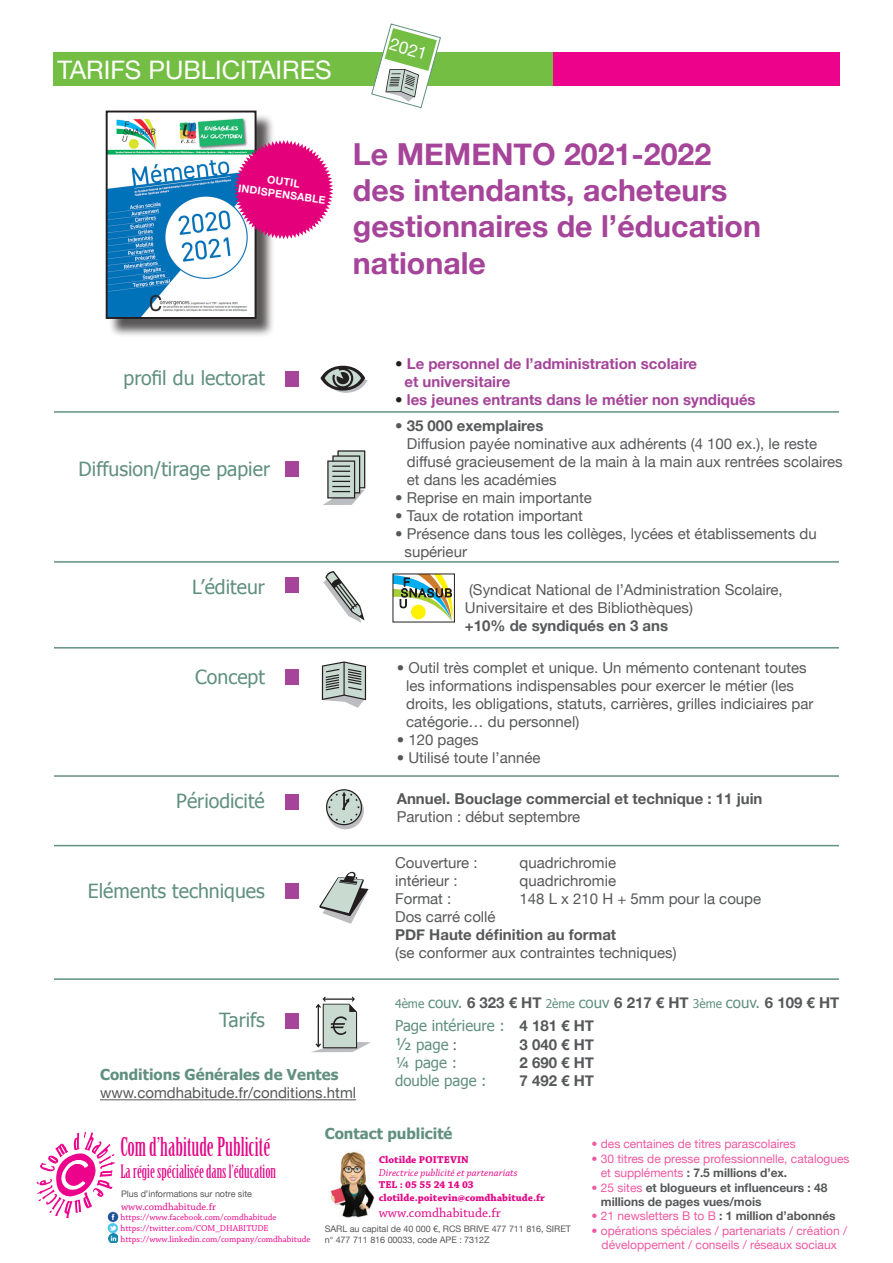
<style>
.page{position:relative;width:893px;height:1263px;background:#fff}
.page>*{position:absolute;margin:0;border:0;box-sizing:border-box;transform-origin:0 0}
.t1{font:700 30.3px/36.5px "Helvetica Neue";color:#a54499}
.t2{font:25.5px "Birch Std";color:#e20787}
.t3{font:25.5px "Helvetica Neue";color:#fff}
.t4{font:19.5px "Tahoma";color:#619080}
.t5{font:18px "Birch Std";color:#e20787}
.t6{font:17.25px "Helvetica Neue";color:#fff}
.t7{font:15px/18px "Helvetica Neue";color:#57585a}
.t8{font:700 15px "Helvetica Neue";color:#57585a}
.t9{font:700 15px/18px "Helvetica Neue";color:#a54499}
.t10{font:15px/19.8px "Tahoma";color:#619080}
.t11{font:700 15px "Tahoma";color:#619080}
.t12{font:13.5px "Chaparral Pro";color:#e20787}
.t13{font:12px/14.4px "Helvetica Neue";color:#ef59a1}
.t14{font:700 12px/14.4px "Helvetica Neue";letter-spacing:-.005em;color:#57585a}
.t15{font:700 10.65px "Helvetica Neue";color:#fff}
.t16{font:italic 10.5px/12.6px "Chaparral Pro";color:#e20787}
.t17{font:700 10.5px/12.6px "Chaparral Pro";color:#e20787}
.t18{font:10.5px "Chaparral Pro";color:#e20787}
.t19{font:9px/10.8px "Helvetica Neue";letter-spacing:-.005em;color:#57585a}
.t20{font:9px "Chaparral Pro";color:#ed028c}
.t21{font:9px "Chaparral Pro";color:#e20787}
.s1{color:#231f20}
.s2{font-weight:700}
.s3{font-family:"Tahoma";font-weight:400;font-size:12px;color:#619080}
.s4{font-family:"Tahoma";font-weight:400;color:#619080}
.s5{font-family:"Helvetica Neue";font-weight:700;color:#57585a}
.s6{font-size:16.5px}
.s7{font-family:"Helvetica Neue";color:#57585a}
.s8{font-weight:700;font-style:normal}
.s9{font-weight:700;color:#57585a}
.s10{font-weight:400;color:#ef59a1}
</style>
<div class="page">
<div style="left:286px;top:577px;width:13px;height:16px;background:#a54499"></div>
<div style="left:286px;top:371px;width:13px;height:15px;background:#a54499"></div>
<div style="left:286px;top:669px;width:13px;height:16px;background:#a54499"></div>
<div style="left:286px;top:794px;width:13px;height:16px;background:#a54499"></div>
<div style="left:286px;top:883px;width:13px;height:16px;background:#a54499"></div>
<div style="left:286px;top:461px;width:13px;height:16px;background:#a54499"></div>
<hr style="left:54px;top:411px;width:785px;height:2px;background:#619080">
<hr style="left:54px;top:647px;width:785px;height:1px;background:#619080">
<hr style="left:54px;top:775px;width:785px;height:2px;background:#619080">
<hr style="left:54px;top:845px;width:785px;height:1px;background:#619080">
<svg style="left:323px;top:571px;width:42px;height:52px"></svg>
<svg style="left:320px;top:366px;width:47px;height:27px"></svg>
<svg style="left:322px;top:661px;width:44px;height:47px"></svg>
<svg style="left:319px;top:872px;width:50px;height:52px"></svg>
<svg style="left:323px;top:450px;width:42px;height:55px"></svg>
<svg style="left:395px;top:576px;width:58px;height:44px"></svg>
<hr style="left:54px;top:561px;width:785px;height:2px;background:#619080">
<svg style="left:312px;top:996px;width:59px;height:56px"></svg>
<div style="left:286px;top:1013px;width:13px;height:16px;background:#a54499"></div>
<hr style="left:54px;top:978px;width:785px;height:2px;background:#619080">
<div style="left:327px;top:792px;width:37px;height:37px;background:#bcbdc0;border-radius:50%"></div>
<svg style="left:326px;top:789px;width:36px;height:36px"></svg>
<hr style="left:100px;top:1099px;width:256px;height:1px;background:#57585a">
<div style="left:108px;top:113px;width:167px;height:224px;background:#231f20;opacity:.75"></div>
<img style="left:109px;top:114px;width:144px;height:202px">
<div style="left:106px;top:111px;width:150px;height:208px;border:2px solid #231f20"></div>
<div style="left:53px;top:52px;width:680px;height:34px;background:#74bf43"></div>
<div style="left:554px;top:52px;width:286px;height:34px;background:#ed028c"></div>
<svg style="left:234px;top:140px;width:99px;height:99px"></svg>
<svg style="left:371px;top:23px;width:70px;height:85px"></svg>
<svg style="left:36px;top:1132px;width:79px;height:86px"></svg>
<img style="left:108px;top:1211px;width:11px;height:22px">
<svg style="left:109px;top:1233px;width:9px;height:10px"></svg>
<img style="left:330px;top:1151px;width:45px;height:67px">
<p class="t3" style="left:57px;top:55px;width:276px">TARIFS PUBLICITAIRES</p>
<p class="t6" style="left:393px;top:34px;width:40px;rotate:16deg">2021</p>
<p class="t15" style="left:268px;top:173px;width:34px;rotate:8deg">OUTIL</p>
<p class="t15" style="left:239px;top:181px;width:89px;rotate:8deg">INDISPENSABLE</p>
<p class="t1" style="left:353px;top:135px;width:360px">Le MEMENTO 2021-2022</p>
<p class="t1" style="left:353px;top:171px;width:410px">des intendants, acheteurs gestionnaires de l’éducation nationale</p>
<p class="t4" style="left:124px;top:365px;width:143px">profil du lectorat</p>
<p class="t9" style="left:404px;top:354px;width:294px;text-indent:-9px"><span class="s1">•</span> Le personnel de l’administration scolaire et universitaire</p>
<p class="t9" style="left:395px;top:390px;width:362px"><span class="s1">•</span> les jeunes entrants dans le métier non syndiqués</p>
<p class="t4" style="left:79px;top:456px;width:193px">Diffusion/tirage papier</p>
<p class="t4" style="left:192px;top:574px;width:74px">L’éditeur</p>
<p class="t4" style="left:195px;top:665px;width:71px">Concept</p>
<p class="t4" style="left:176px;top:789px;width:90px">Périodicité</p>
<p class="t4" style="left:88px;top:878px;width:179px">Eléments techniques</p>
<p class="t4" style="left:219px;top:1007px;width:47px">Tarifs</p>
<p class="t11" style="left:100px;top:1064px;width:240px">Conditions Générales de Ventes</p>
<p class="t7" style="left:100px;top:1084px;width:258px">www.comdhabitude.fr/conditions.html</p>
<p class="t7" style="left:407px;top:416px;width:437px;text-indent:-12px"><span class="s2">• 35 000 exemplaires<br></span>Diffusion payée nominative aux adhérents (4 100 ex.), le reste diffusé gracieusement de la main à la main aux rentrées scolaires et dans les académies</p>
<p class="t7" style="left:395px;top:488px;width:198px">• Reprise en main importante</p>
<p class="t7" style="left:395px;top:506px;width:189px">• Taux de rotation important</p>
<p class="t7" style="left:404px;top:524px;width:414px;text-indent:-9px">• Présence dans tous les collèges, lycées et établissements du supérieur</p>
<p class="t7" style="left:465px;top:581px;width:319px">(Syndicat National de l’Administration Scolaire,<br>Universitaire et des Bibliothèques)</p>
<p class="t8" style="left:465px;top:616px;width:205px">+10% de syndiqués en 3 ans</p>
<p class="t7" style="left:406px;top:658px;width:409px;text-indent:-9px">• Outil très complet et unique. Un mémento contenant toutes les informations indispensables pour exercer le métier (les droits, les obligations, statuts, carrières, grilles indiciaires par catégorie… du personnel)</p>
<p class="t7" style="left:397px;top:730px;width:83px">• 120 pages</p>
<p class="t7" style="left:397px;top:748px;width:145px">• Utilisé toute l’année</p>
<p class="t8" style="left:397px;top:790px;width:367px">Annuel. Bouclage commercial et technique : 11 juin</p>
<p class="t7" style="left:397px;top:808px;width:185px">Parution : début septembre</p>
<p class="t7" style="left:395px;top:853px;width:84px">Couverture :</p>
<p class="t7" style="left:520px;top:853px;width:98px">quadrichromie</p>
<p class="t7" style="left:395px;top:871px;width:64px">intérieur :</p>
<p class="t7" style="left:520px;top:871px;width:98px">quadrichromie</p>
<p class="t7" style="left:395px;top:889px;width:58px">Format :</p>
<p class="t7" style="left:520px;top:889px;width:243px">148 L x 210 H + 5mm pour la coupe</p>
<p class="t7" style="left:395px;top:907px;width:102px">Dos carré collé</p>
<p class="t7" style="left:395px;top:925px;width:283px"><span class="s2">PDF Haute définition au format<br></span>(se conformer aux contraintes techniques)</p>
<p class="t8" style="left:395px;top:994px;width:446px"><span class="s3">4ème</span> <span class="s4">couv.</span> 6 323 € HT <span class="s3">2ème</span> <span class="s4">couv</span> 6 217 € HT <span class="s3">3ème</span> <span class="s4">couv.</span> 6 109 € HT</p>
<p class="t10" style="left:395px;top:1015px;width:200px">Page intérieure : <span class="s5">4 181 € HT </span><span class="s6">½</span> page <span class="s7">:</span></p>
<p class="t8" style="left:520px;top:1036px;width:76px">3 040 € HT</p>
<p class="t10" style="left:395px;top:1052px;width:64px">¼ page :</p>
<p class="t8" style="left:520px;top:1054px;width:76px">2 690 € HT</p>
<p class="t10" style="left:395px;top:1070px;width:93px">double page :</p>
<p class="t8" style="left:520px;top:1072px;width:76px">7 492 € HT</p>
<p class="t2" style="left:120px;top:1132px;width:151px">Com d’habitude Publicité</p>
<p class="t5" style="left:120px;top:1161px;width:157px">La régie spécialisée dans l’éducation</p>
<p class="t19" style="left:121px;top:1188px;width:132px">Plus d’informations sur notre site</p>
<p class="t18" style="left:121px;top:1200px;width:97px">www.comdhabitude.fr</p>
<p class="t21" style="left:121px;top:1212px;width:157px">https://www.facebook.com/comdhabitude</p>
<p class="t20" style="left:121px;top:1223px;width:150px">https://twitter.com/COM_DHABITUDE</p>
<p class="t20" style="left:121px;top:1234px;width:192px">https://www.linkedin.com/company/comdhabitude</p>
<p class="t11" style="left:325px;top:1123px;width:129px">Contact publicité</p>
<p class="t16" style="left:379px;top:1154px;width:140px"><span class="s8">Clotilde POITEVIN<br></span>Directrice publicité et partenariats</p>
<p class="t17" style="left:379px;top:1179px;width:168px">TEL : 05 55 24 14 03 clotilde.poitevin@comdhabitude.fr</p>
<p class="t12" style="left:379px;top:1205px;width:124px">www.comdhabitude.fr</p>
<p class="t19" style="left:325px;top:1223px;width:248px">SARL au capital de 40 000 €, RCS BRIVE 477 711 816, SIRET n° 477 711 816 00033, code APE : 7312Z</p>
<p class="t13" style="left:592px;top:1137px;width:206px">• des centaines de titres parascolaires</p>
<p class="t13" style="left:601px;top:1151px;width:250px;text-indent:-9px">• 30 titres de presse professionnelle, catalogues et suppléments <span class="s9">: 7.5 millions d’ex.</span></p>
<p class="t14" style="left:601px;top:1180px;width:228px;text-indent:-9px"><span class="s10">• 25 sites</span> et blogueurs et influenceurs : 48 millions de pages vues/mois</p>
<p class="t13" style="left:592px;top:1209px;width:246px">• 21 newsletters B to B <span class="s9">: 1 million d’abonnés</span></p>
<p class="t13" style="left:592px;top:1223px;width:257px">• opérations spéciales / partenariats / création /</p>
<p class="t13" style="left:602px;top:1237px;width:237px">développement / conseils / réseaux sociaux</p>
</div>
